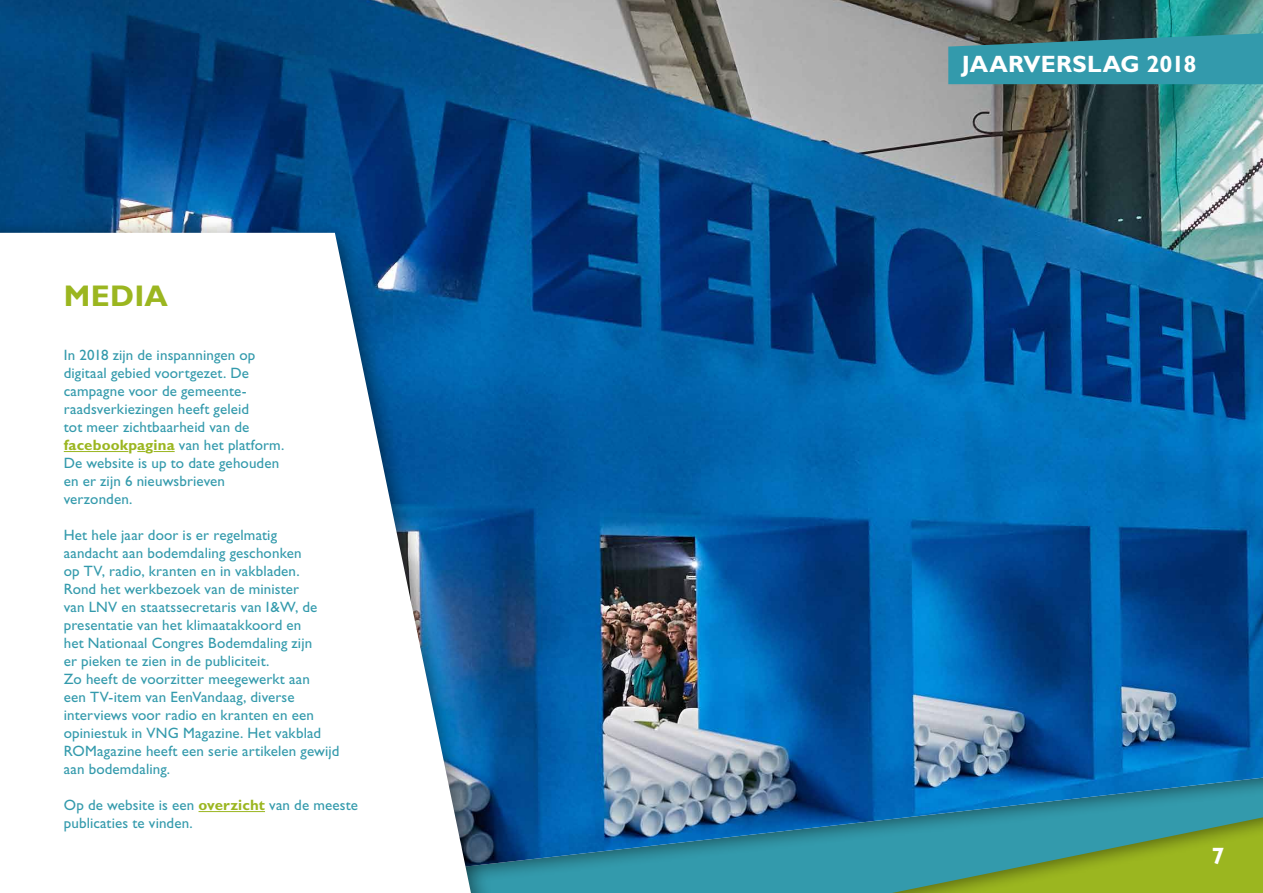
<style>
.page{position:relative;width:1263px;height:893px;background:#fff}
.page>*{position:absolute;margin:0;border:0;box-sizing:border-box;transform-origin:0 0}
.t1{font:700 30px "Gill Sans";letter-spacing:.01em;color:#9bb620}
.t2{font:700 23.7px "Gill Sans";letter-spacing:.005em;color:#fff}
.t3{font:15px/18px "Gill Sans";letter-spacing:.01em;color:#339aac}
.s1{font-weight:700;color:#9bb620}
</style>
<div class="page">
<img style="left:0;top:0;width:1263px;height:893px">
<div style="left:0;top:218px;width:500px;height:675px;background:#000;opacity:.54"></div>
<svg style="left:0;top:233px;width:471px;height:660px"></svg>
<hr style="left:64px;top:451px;width:64px;height:1px;background:#9bb620">
<svg style="left:154px;top:451px;width:21px;height:1px"></svg>
<hr style="left:199px;top:811px;width:66px;height:1px;background:#9bb620">
<svg style="left:948px;top:33px;width:315px;height:51px;background:#348f9e"></svg>
<h1 class="t1" style="left:64px;top:278px;width:106px">MEDIA</h1>
<p class="t3" style="left:64px;top:346px;width:222px">In 2018 zijn de inspanningen op digitaal gebied voortgezet. De campagne voor de gemeente&shy;raadsverkiezingen heeft geleid<br>tot meer zichtbaarheid van de <span class="s1">facebookpagina</span> van het platform.<br>De website is up to date gehouden en er zijn 6 nieuwsbrieven verzonden.</p>
<p class="t3" style="left:64px;top:526px;width:277px">Het hele jaar door is er regelmatig<br>aandacht aan bodemdaling geschonken<br>op TV, radio, kranten en in vakbladen.<br>Rond het werkbezoek van de minister<br>van LNV en staatssecretaris van I&amp;W, de presentatie van het klimaatakkoord en<br>het Nationaal Congres Bodemdaling zijn<br>er pieken te zien in de publiciteit.<br>Zo heeft de voorzitter meegewerkt aan<br>een TV-item van EenVandaag, diverse interviews voor radio en kranten en een opiniestuk in VNG Magazine. Het vakblad ROMagazine heeft een serie artikelen gewijd aan bodemdaling.</p>
<p class="t3" style="left:64px;top:796px;width:296px">Op de website is een <span class="s1">overzicht</span> van de meeste publicaties te vinden.</p>
<h2 class="t2" style="left:962px;top:50px;width:236px">JAARVERSLAG 2018</h2>
<h2 class="t2" style="left:1211px;top:842px;width:15px">7</h2>
</div>
